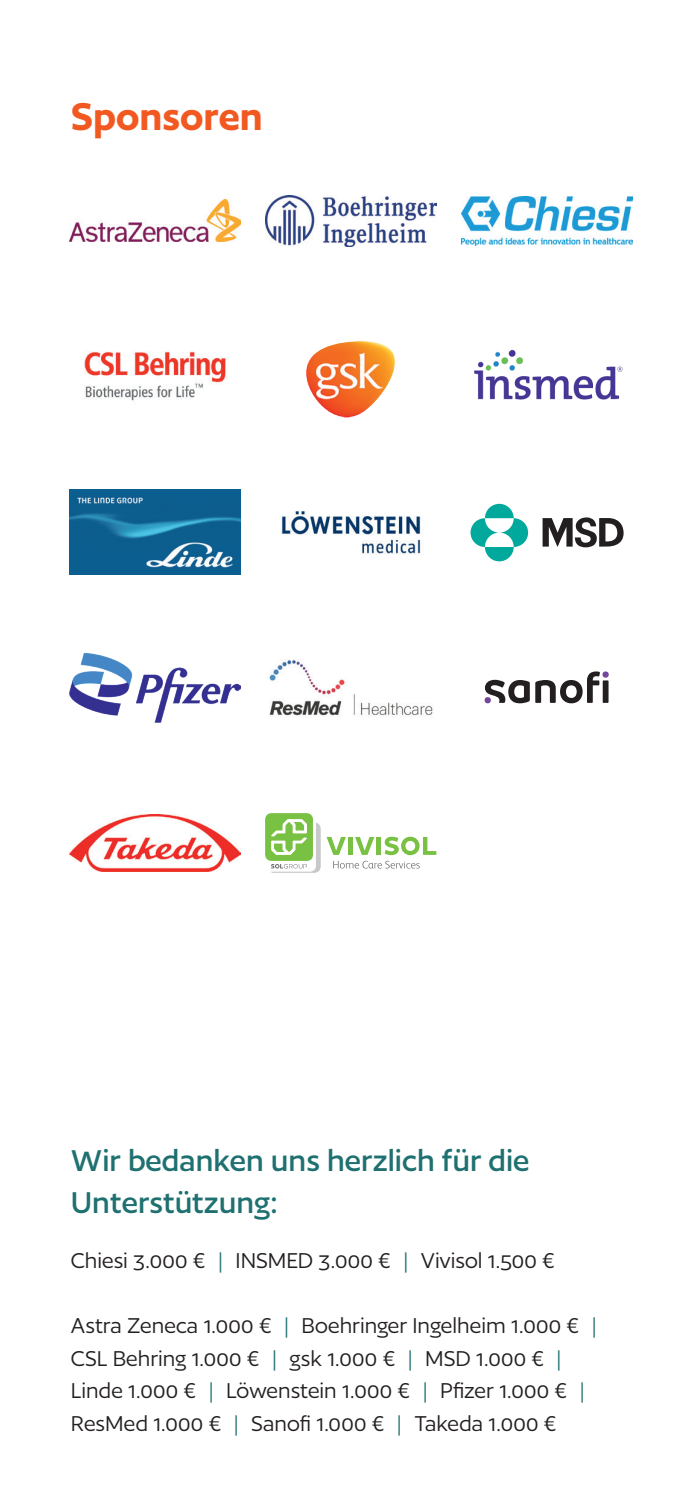
<style>
.page{position:relative;width:699px;height:1489px;background:#fff}
.page>*{position:absolute;margin:0;border:0;box-sizing:border-box;transform-origin:0 0}
.t1{font:600 45px "Author";color:#f15921}
.t2{font:500 35px/42.5px "Author";color:#1f7070}
.t3{font:25px/32.5px "Author";color:#231f20}
.s1{color:#1f7070}
</style>
<div class="page">
<img style="left:69px;top:200px;width:171px;height:41px">
<img style="left:265px;top:195px;width:171px;height:51px">
<img style="left:461px;top:196px;width:170px;height:49px">
<img style="left:84px;top:351px;width:142px;height:50px">
<img style="left:306px;top:340px;width:89px;height:78px">
<img style="left:474px;top:349px;width:149px;height:51px">
<img style="left:69px;top:489px;width:171px;height:85px">
<img style="left:281px;top:511px;width:140px;height:43px">
<svg style="left:470px;top:518px;width:29px;height:29px"></svg>
<svg style="left:499px;top:518px;width:28px;height:29px"></svg>
<svg style="left:484px;top:504px;width:29px;height:14px"></svg>
<svg style="left:484px;top:547px;width:29px;height:14px"></svg>
<svg style="left:542px;top:517px;width:81px;height:31px"></svg>
<img style="left:69px;top:652px;width:171px;height:70px">
<img style="left:269px;top:659px;width:164px;height:57px">
<svg style="left:484px;top:679px;width:45px;height:24px"></svg>
<svg style="left:535px;top:671px;width:73px;height:32px"></svg>
<img style="left:69px;top:814px;width:171px;height:57px">
<div style="left:265px;top:813px;width:48px;height:47px;background:#79c142;border-radius:6px"></div>
<svg style="left:270px;top:819px;width:50px;height:53px"></svg>
<svg style="left:326px;top:836px;width:110px;height:32px"></svg>
<h1 class="t1" style="left:71px;top:93px;width:193px">Sponsoren</h1>
<h2 class="t2" style="left:71px;top:1138px;width:460px">Wir bedanken uns herzlich für die<br>Unterstützung:</h2>
<p class="t3" style="left:71px;top:1244px;width:485px">Chiesi 3.000 € <span class="s1">|</span> INSMED 3.000 € <span class="s1">|</span> Vivisol 1.500 €</p>
<p class="t3" style="left:71px;top:1309px;width:526px">Astra Zeneca 1.000 € <span class="s1">|</span> Boehringer Ingelheim 1.000 € <span class="s1">| </span>CSL Behring 1.000 € <span class="s1">|</span> gsk 1.000 € <span class="s1">|</span> MSD 1.000 € <span class="s1">| </span>Linde 1.000 € <span class="s1">|</span> Löwenstein 1.000 € <span class="s1">|</span> Pfizer 1.000 € <span class="s1">| </span>ResMed 1.000 € <span class="s1">|</span> Sanofi 1.000 € <span class="s1">|</span> Takeda 1.000 €</p>
</div>
